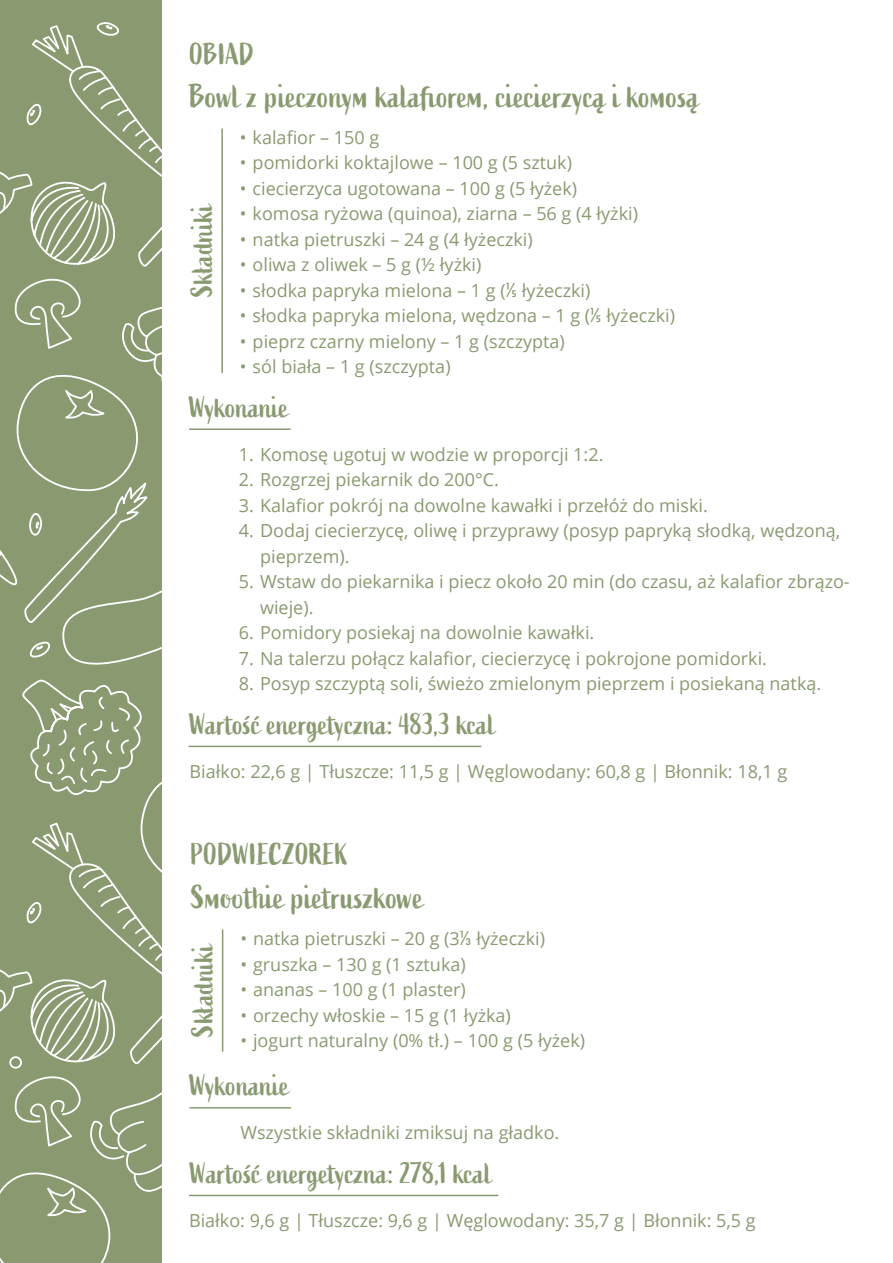
<style>
.page{position:relative;width:893px;height:1263px;background:#fff}
.page>*{position:absolute;margin:0;border:0;box-sizing:border-box;transform-origin:0 0}
.t1{font:33px "Active";color:#899a71}
.t2{font:30px "Active";color:#899a71}
.t3{font:18px/25.5px "Open Sans";color:#899a71}
.s1{font-family:"Avory IPE"}
</style>
<div class="page">
<svg style="left:0;top:2px;width:162px;height:1261px"></svg>
<hr style="left:221px;top:129px;width:2px;height:244px;background:#899a71">
<hr style="left:189px;top:428px;width:102px;height:2px;background:#899a71">
<hr style="left:189px;top:746px;width:292px;height:1px;background:#899a71">
<hr style="left:222px;top:929px;width:1px;height:123px;background:#899a71">
<hr style="left:190px;top:1107px;width:101px;height:1px;background:#899a71">
<hr style="left:189px;top:1195px;width:309px;height:1px;background:#899a71">
<h2 class="t2" style="left:190px;top:37px;width:66px">OBIAD</h2>
<h1 class="t1" style="left:190px;top:78px;width:511px">Bowl z pieczonym kalafiorem, ciecierzycą i komosą</h1>
<h2 class="t2" style="left:185px;top:297px;width:96px;rotate:-90deg">Składniki</h2>
<p class="t3" style="left:240px;top:124px;width:141px">• kalafior – 150 g</p>
<p class="t3" style="left:240px;top:149px;width:334px">• pomidorki koktajlowe – 100 g (5 sztuk)</p>
<p class="t3" style="left:240px;top:175px;width:339px">• ciecierzyca ugotowana – 100 g (5 łyżek)</p>
<p class="t3" style="left:240px;top:200px;width:400px">• komosa ryżowa (quinoa), ziarna – 56 g (4 łyżki)</p>
<p class="t3" style="left:240px;top:226px;width:294px">• natka pietruszki – 24 g (4 łyżeczki)</p>
<p class="t3" style="left:240px;top:251px;width:243px">• oliwa z oliwek – 5 g (½ łyżki)</p>
<p class="t3" style="left:240px;top:277px;width:352px">• słodka papryka mielona – 1 g (<span class="s1">⅕</span> łyżeczki)</p>
<p class="t3" style="left:240px;top:302px;width:437px">• słodka papryka mielona, wędzona – 1 g (<span class="s1">⅕</span> łyżeczki)</p>
<p class="t3" style="left:240px;top:328px;width:327px">• pieprz czarny mielony – 1 g (szczypta)</p>
<p class="t3" style="left:240px;top:353px;width:212px">• sól biała – 1 g (szczypta)</p>
<h2 class="t2" style="left:189px;top:390px;width:101px">Wykonanie</h2>
<p class="t3" style="left:239px;top:441px;width:366px">1. Komosę ugotuj w wodzie w proporcji 1:2.</p>
<p class="t3" style="left:239px;top:466px;width:262px">2. Rozgrzej piekarnik do 200°C.</p>
<p class="t3" style="left:239px;top:492px;width:471px">3. Kalafior pokrój na dowolne kawałki i przełóż do miski.</p>
<p class="t3" style="left:260px;top:517px;width:582px;text-indent:-21px">4. Dodaj ciecierzycę, oliwę i przyprawy (posyp papryką słodką, wędzoną, pieprzem).</p>
<p class="t3" style="left:260px;top:568px;width:591px;text-indent:-21px">5. Wstaw do piekarnika i piecz około 20 min (do czasu, aż kalafior zbrązo&shy;wieje).</p>
<p class="t3" style="left:239px;top:620px;width:357px">6. Pomidory posiekaj na dowolnie kawałki.</p>
<p class="t3" style="left:239px;top:645px;width:530px">7. Na talerzu połącz kalafior, ciecierzycę i pokrojone pomidorki.</p>
<p class="t3" style="left:239px;top:671px;width:584px">8. Posyp szczyptą soli, świeżo zmielonym pieprzem i posiekaną natką.</p>
<h2 class="t2" style="left:190px;top:707px;width:307px">Wartość energetyczna: 483,3 kcal</h2>
<p class="t3" style="left:190px;top:758px;width:599px">Białko: 22,6 g | Tłuszcze: 11,5 g | Węglowodany: 60,8 g | Błonnik: 18,1 g</p>
<h2 class="t2" style="left:191px;top:837px;width:158px">PODWIECZOREK</h2>
<h1 class="t1" style="left:191px;top:878px;width:234px">Smoothie pietruszkowe</h1>
<h2 class="t2" style="left:185px;top:1037px;width:96px;rotate:-90deg">Składniki</h2>
<p class="t3" style="left:240px;top:926px;width:306px">• natka pietruszki – 20 g (3<span class="s1">⅓</span> łyżeczki)</p>
<p class="t3" style="left:240px;top:951px;width:227px">• gruszka – 130 g (1 sztuka)</p>
<p class="t3" style="left:240px;top:977px;width:227px">• ananas – 100 g (1 plaster)</p>
<p class="t3" style="left:240px;top:1002px;width:272px">• orzechy włoskie – 15 g (1 łyżka)</p>
<p class="t3" style="left:240px;top:1028px;width:346px">• jogurt naturalny (0% tł.) – 100 g (5 łyżek)</p>
<h2 class="t2" style="left:190px;top:1068px;width:101px">Wykonanie</h2>
<p class="t3" style="left:240px;top:1119px;width:321px">Wszystkie składniki zmiksuj na gładko.</p>
<h2 class="t2" style="left:190px;top:1156px;width:304px">Wartość energetyczna: 278,1 kcal</h2>
<p class="t3" style="left:189px;top:1207px;width:568px">Białko: 9,6 g | Tłuszcze: 9,6 g | Węglowodany: 35,7 g | Błonnik: 5,5 g</p>
</div>
